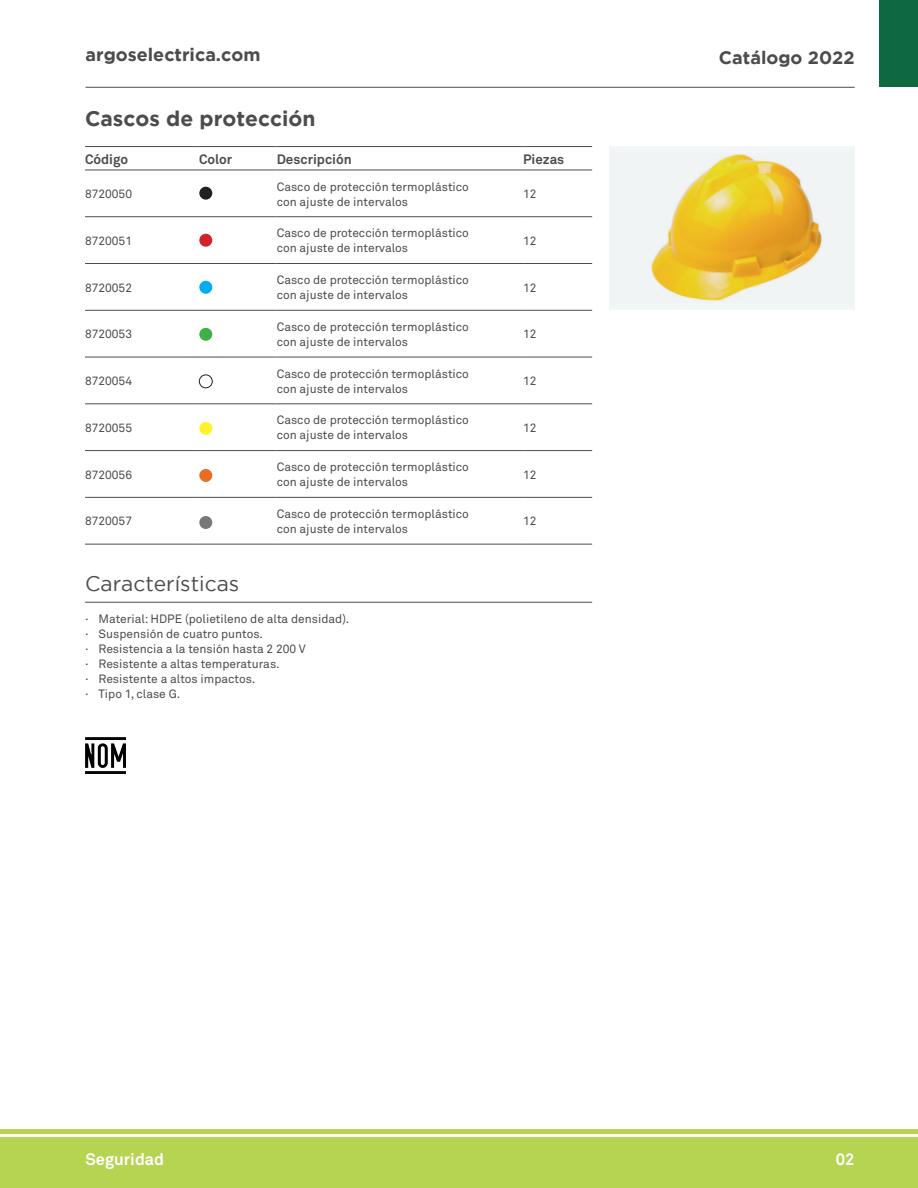
<style>
.page{position:relative;width:918px;height:1188px;background:#fff}
.page>*{position:absolute;margin:0;border:0;box-sizing:border-box;transform-origin:0 0}
.t1{font:700 21px "Gotham";color:#4d4c4c}
.t2{font:21px "Gotham";color:#4d4c4c}
.t3{font:700 18px "Gotham";color:#4d4c4c}
.t4{font:700 16.5px "Akkurat Pro";color:#fff}
.t5{font:700 13.5px "Akkurat Pro";color:#4d4c4c}
.t6{font:12px/15px "Akkurat Pro";color:#4d4c4c}
</style>
<div class="page">
<hr style="left:86px;top:87px;width:769px;height:1px;background:#4d4c4c">
<div style="left:0;top:1137px;width:918px;height:51px;background:#b4d452"></div>
<hr style="left:0;top:1129px;width:918px;height:4px;background:#b4d452">
<div style="left:880px;top:0;width:38px;height:87px;background:#0e6940"></div>
<hr style="left:85px;top:146px;width:114px;height:1px;background:#4d4c4c">
<hr style="left:199px;top:146px;width:78px;height:1px;background:#4d4c4c">
<hr style="left:277px;top:146px;width:246px;height:1px;background:#4d4c4c">
<hr style="left:523px;top:146px;width:69px;height:1px;background:#4d4c4c">
<hr style="left:85px;top:170px;width:114px;height:1px;background:#4d4c4c">
<hr style="left:199px;top:170px;width:78px;height:1px;background:#4d4c4c">
<hr style="left:277px;top:170px;width:246px;height:1px;background:#4d4c4c">
<hr style="left:523px;top:170px;width:69px;height:1px;background:#4d4c4c">
<hr style="left:523px;top:216px;width:69px;height:1px;background:#4d4c4c">
<hr style="left:85px;top:263px;width:114px;height:1px;background:#4d4c4c">
<hr style="left:199px;top:263px;width:78px;height:1px;background:#4d4c4c">
<hr style="left:277px;top:263px;width:246px;height:1px;background:#4d4c4c">
<hr style="left:523px;top:263px;width:69px;height:1px;background:#4d4c4c">
<hr style="left:523px;top:310px;width:69px;height:1px;background:#4d4c4c">
<hr style="left:85px;top:357px;width:114px;height:1px;background:#4d4c4c">
<hr style="left:199px;top:357px;width:78px;height:1px;background:#4d4c4c">
<hr style="left:277px;top:357px;width:246px;height:1px;background:#4d4c4c">
<hr style="left:523px;top:357px;width:69px;height:1px;background:#4d4c4c">
<hr style="left:85px;top:450px;width:114px;height:1px;background:#4d4c4c">
<hr style="left:199px;top:450px;width:78px;height:1px;background:#4d4c4c">
<hr style="left:277px;top:450px;width:246px;height:1px;background:#4d4c4c">
<hr style="left:523px;top:450px;width:69px;height:1px;background:#4d4c4c">
<hr style="left:85px;top:497px;width:114px;height:1px;background:#4d4c4c">
<hr style="left:199px;top:497px;width:78px;height:1px;background:#4d4c4c">
<hr style="left:277px;top:497px;width:246px;height:1px;background:#4d4c4c">
<hr style="left:523px;top:497px;width:69px;height:1px;background:#4d4c4c">
<hr style="left:85px;top:544px;width:114px;height:1px;background:#4d4c4c">
<hr style="left:199px;top:544px;width:78px;height:1px;background:#4d4c4c">
<hr style="left:277px;top:544px;width:246px;height:1px;background:#4d4c4c">
<hr style="left:523px;top:544px;width:69px;height:1px;background:#4d4c4c">
<hr style="left:85px;top:216px;width:114px;height:1px;background:#4d4c4c">
<hr style="left:199px;top:216px;width:78px;height:1px;background:#4d4c4c">
<hr style="left:277px;top:216px;width:246px;height:1px;background:#4d4c4c">
<hr style="left:85px;top:310px;width:114px;height:1px;background:#4d4c4c">
<hr style="left:199px;top:310px;width:78px;height:1px;background:#4d4c4c">
<hr style="left:277px;top:310px;width:246px;height:1px;background:#4d4c4c">
<hr style="left:85px;top:404px;width:114px;height:1px;background:#4d4c4c">
<hr style="left:199px;top:404px;width:78px;height:1px;background:#4d4c4c">
<hr style="left:277px;top:404px;width:246px;height:1px;background:#4d4c4c">
<hr style="left:523px;top:404px;width:69px;height:1px;background:#4d4c4c">
<div style="left:199px;top:281px;width:13px;height:13px;background:#00aeef;border-radius:50%"></div>
<div style="left:199px;top:328px;width:13px;height:13px;background:#40ae49;border-radius:50%"></div>
<div style="left:199px;top:375px;width:13px;height:13px;border:1px solid #231f20;border-radius:50%"></div>
<div style="left:199px;top:422px;width:13px;height:13px;background:#fff229;border-radius:50%"></div>
<div style="left:199px;top:469px;width:13px;height:13px;background:#e76c24;border-radius:50%"></div>
<div style="left:199px;top:516px;width:13px;height:13px;background:#777877;border-radius:50%"></div>
<div style="left:199px;top:234px;width:13px;height:13px;background:#d1232a;border-radius:50%"></div>
<div style="left:199px;top:187px;width:13px;height:13px;background:#231f20;border-radius:50%"></div>
<div style="left:609px;top:146px;width:245px;height:164px;background:#f3f6f7"></div>
<hr style="left:85px;top:602px;width:507px;height:1px;background:#4d4c4c">
<img style="left:651px;top:154px;width:171px;height:147px">
<img style="left:86px;top:737px;width:39px;height:37px">
<h2 class="t3" style="left:86px;top:44px;width:176px">argoselectrica.com</h2>
<h2 class="t3" style="left:719px;top:47px;width:137px">Catálogo 2022</h2>
<h1 class="t1" style="left:85px;top:106px;width:232px">Cascos de protección</h1>
<p class="t5" style="left:85px;top:151px;width:45px">Código</p>
<p class="t5" style="left:199px;top:151px;width:35px">Color</p>
<p class="t5" style="left:277px;top:151px;width:76px">Descripción</p>
<p class="t5" style="left:523px;top:151px;width:43px">Piezas</p>
<p class="t6" style="left:85px;top:187px;width:49px">8720050</p>
<p class="t6" style="left:277px;top:179px;width:194px">Casco de protección termoplástico con ajuste de intervalos</p>
<p class="t6" style="left:523px;top:187px;width:15px">12</p>
<p class="t6" style="left:85px;top:233px;width:49px">8720051</p>
<p class="t6" style="left:277px;top:226px;width:194px">Casco de protección termoplástico con ajuste de intervalos</p>
<p class="t6" style="left:523px;top:233px;width:15px">12</p>
<p class="t6" style="left:85px;top:280px;width:49px">8720052</p>
<p class="t6" style="left:277px;top:273px;width:194px">Casco de protección termoplástico con ajuste de intervalos</p>
<p class="t6" style="left:523px;top:280px;width:15px">12</p>
<p class="t6" style="left:85px;top:327px;width:49px">8720053</p>
<p class="t6" style="left:277px;top:320px;width:194px">Casco de protección termoplástico con ajuste de intervalos</p>
<p class="t6" style="left:523px;top:327px;width:15px">12</p>
<p class="t6" style="left:85px;top:374px;width:49px">8720054</p>
<p class="t6" style="left:277px;top:366px;width:194px">Casco de protección termoplástico con ajuste de intervalos</p>
<p class="t6" style="left:523px;top:374px;width:15px">12</p>
<p class="t6" style="left:85px;top:421px;width:49px">8720055</p>
<p class="t6" style="left:277px;top:413px;width:194px">Casco de protección termoplástico con ajuste de intervalos</p>
<p class="t6" style="left:523px;top:421px;width:15px">12</p>
<p class="t6" style="left:85px;top:467px;width:49px">8720056</p>
<p class="t6" style="left:277px;top:460px;width:194px">Casco de protección termoplástico con ajuste de intervalos</p>
<p class="t6" style="left:523px;top:467px;width:15px">12</p>
<p class="t6" style="left:85px;top:514px;width:49px">8720057</p>
<p class="t6" style="left:277px;top:507px;width:194px">Casco de protección termoplástico con ajuste de intervalos</p>
<p class="t6" style="left:523px;top:514px;width:15px">12</p>
<h1 class="t2" style="left:85px;top:572px;width:156px">Características</h1>
<p class="t6" style="left:85px;top:612px;width:266px">· Material: HDPE (polietileno de alta densidad). · Suspensión de cuatro puntos.<br>· Resistencia a la tensión hasta 2 200 V<br>· Resistente a altas temperaturas.<br>· Resistente a altos impactos.<br>· Tipo 1, clase G.</p>
<h3 class="t4" style="left:86px;top:1149px;width:80px">Seguridad</h3>
<h3 class="t4" style="left:836px;top:1149px;width:20px">02</h3>
</div>
